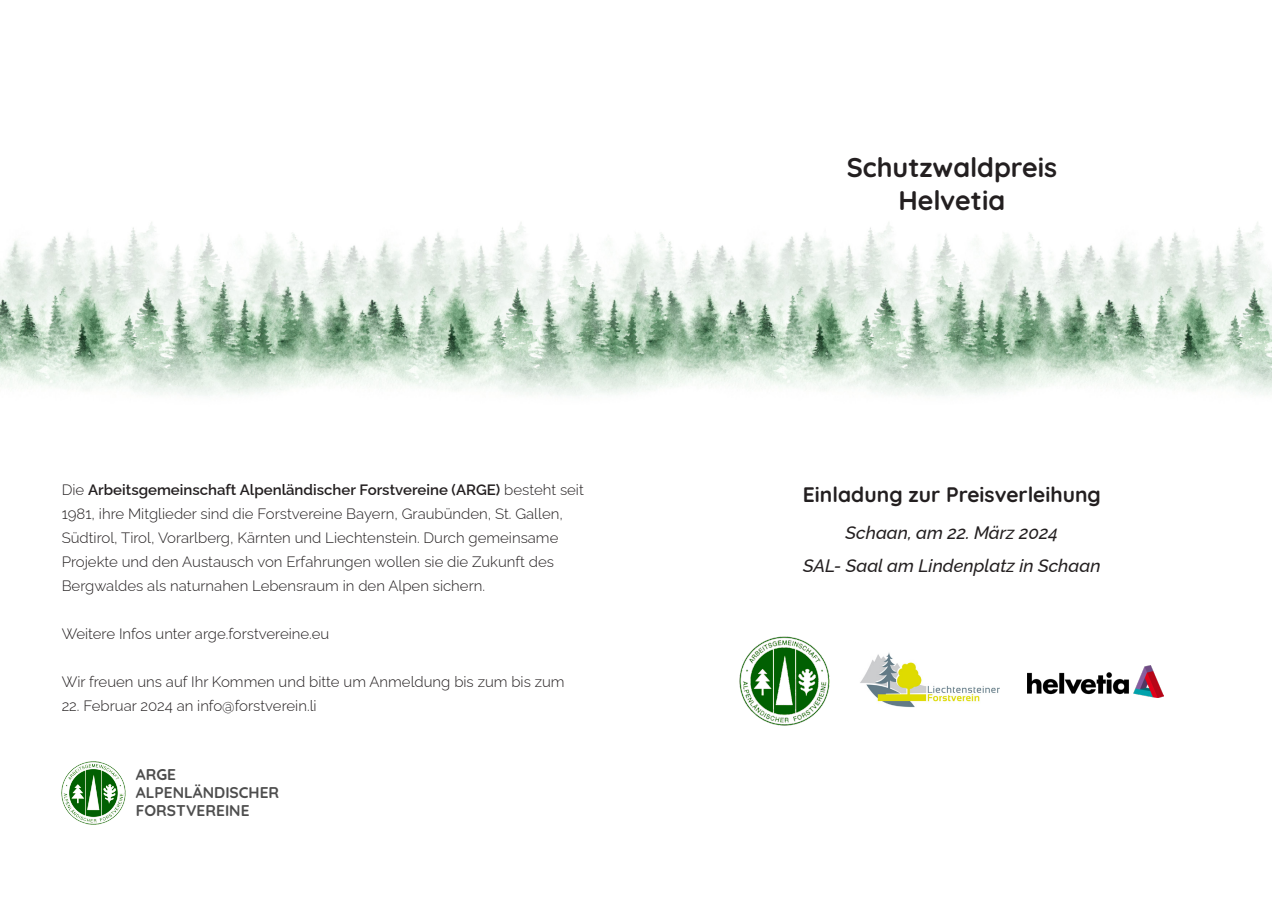
<style>
.page{position:relative;width:1272px;height:902px;background:#fff}
.page>*{position:absolute;margin:0;border:0;box-sizing:border-box;transform-origin:0 0}
.t1{font:700 27px "Quicksand";color:#231f20}
.t2{font:700 21px "Quicksand";color:#231f20}
.t3{font:italic 500 18px "Raleway";color:#231f20}
.t4{font:700 15.45px/18px "Quicksand";color:#4d4d4d}
.t5{font:300 15px/24px "Raleway";color:#231f20}
.s1{font-weight:600}
</style>
<div class="page">
<img style="left:0;top:222px;width:1271px;height:174px">
<img style="left:739px;top:636px;width:90px;height:90px">
<img style="left:1027px;top:665px;width:136px;height:32px">
<svg style="left:62px;top:761px;width:63px;height:63px"></svg>
<img style="left:860px;top:652px;width:139px;height:55px">
<p class="t5" style="left:62px;top:475px;width:523px">Die <span class="s1">Arbeitsgemeinschaft Alpenländischer Forstvereine (ARGE)</span> besteht seit 1981, ihre Mitglieder sind die Forstvereine Bayern, Graubünden, St. Gallen, Südtirol, Tirol, Vorarlberg, Kärnten und Liechtenstein. Durch gemeinsame Projekte und den Austausch von Erfahrungen wollen sie die Zukunft des Bergwaldes als naturnahen Lebensraum in den Alpen sichern.</p>
<p class="t5" style="left:62px;top:619px;width:269px">Weitere Infos unter arge.forstvereine.eu</p>
<p class="t5" style="left:62px;top:667px;width:504px">Wir freuen uns auf Ihr Kommen und bitte um Anmeldung bis zum bis zum</p>
<p class="t5" style="left:62px;top:691px;width:256px">22. Februar 2024 an info@forstverein.li</p>
<p class="t4" style="left:136px;top:764px;width:145px">ARGE<br>ALPENLÄNDISCHER<br>FORSTVEREINE</p>
<p class="t1" style="left:846px;top:147px;width:212px">Schutzwaldpreis</p>
<p class="t1" style="left:898px;top:180px;width:108px">Helvetia</p>
<p class="t2" style="left:803px;top:478px;width:299px">Einladung zur Preisverleihung</p>
<p class="t3" style="left:845px;top:518px;width:214px">Schaan, am 22. März 2024</p>
<p class="t3" style="left:803px;top:551px;width:299px">SAL- Saal am Lindenplatz in Schaan</p>
</div>
